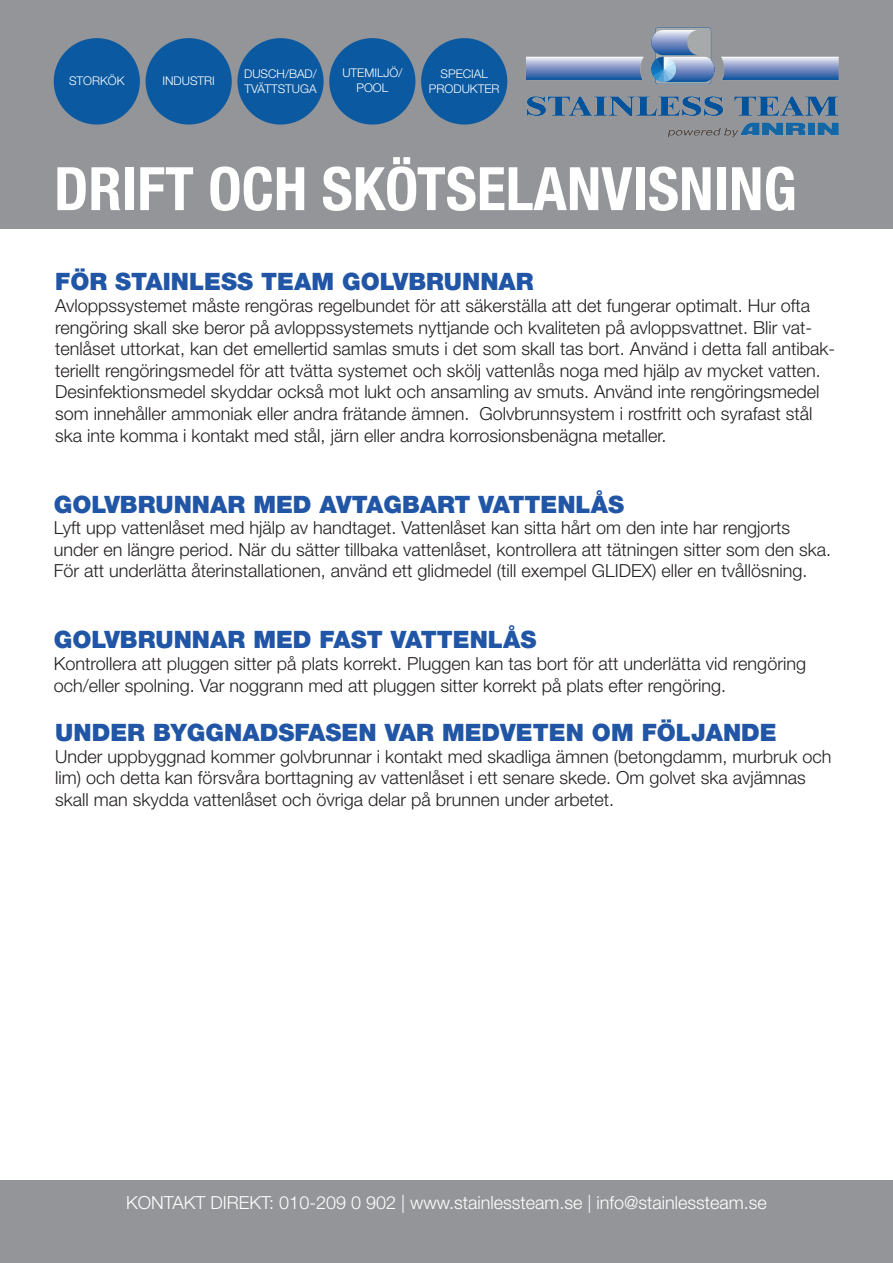
<style>
.page{position:relative;width:893px;height:1263px;background:#fff}
.page>*{position:absolute;margin:0;border:0;box-sizing:border-box;transform-origin:0 0}
.t1{font:700 condensed 60px "Helvetica Neue LT Std";color:#fff}
.t2{font:900 24px "Helvetica Neue LT Std";color:#2155a5}
.t3{font:300 18px/21.6px "Helvetica Neue LT Std";color:#231f20}
.t4{font:300 18px "Helvetica Neue LT Std";color:#fff}
.t5{font:300 12px/14.4px "Helvetica Neue LT Std";color:#fff;text-align:center}
</style>
<div class="page">
<div style="left:0;top:1180px;width:893px;height:83px;background:#939598"></div>
<div style="left:0;top:0;width:893px;height:228px;background:#939598"></div>
<div style="left:54px;top:38px;width:86px;height:87px;background:#0b59a0;border-radius:50%"></div>
<div style="left:146px;top:38px;width:86px;height:87px;background:#0b59a0;border-radius:50%"></div>
<div style="left:237px;top:38px;width:87px;height:87px;background:#0b59a0;border-radius:50%"></div>
<div style="left:329px;top:38px;width:86px;height:87px;background:#0b59a0;border-radius:50%"></div>
<div style="left:421px;top:38px;width:86px;height:87px;background:#0b59a0;border-radius:50%"></div>
<img style="left:526px;top:27px;width:313px;height:111px">
<p class="t5" style="left:69px;top:73px;width:57px">STORKÖK</p>
<p class="t5" style="left:162px;top:73px;width:54px">INDUSTRI</p>
<p class="t5" style="left:244px;top:66px;width:74px;text-align:left">DUSCH/BAD/<br>TVÄTTSTUGA</p>
<p class="t5" style="left:342px;top:65px;width:61px">UTEMILJÖ/<br>POOL</p>
<p class="t5" style="left:429px;top:66px;width:72px">SPECIAL<br>PRODUKTER</p>
<h1 class="t1" style="left:54px;top:152px;width:744px">DRIFT OCH SKÖTSELANVISNING</h1>
<h2 class="t2" style="left:55px;top:267px;width:480px">FÖR STAINLESS TEAM GOLVBRUNNAR</h2>
<p class="t3" style="left:55px;top:294px;width:781px">Avloppssystemet måste rengöras regelbundet för att säkerställa att det fungerar optimalt. Hur ofta rengöring skall ske beror på avloppssystemets nyttjande och kvaliteten på avloppsvattnet. Blir vat&shy;tenlåset uttorkat, kan det emellertid samlas smuts i det som skall tas bort. Använd i detta fall antibak&shy;teriellt rengöringsmedel för att tvätta systemet och skölj vattenlås noga med hjälp av mycket vatten.<br>Desinfektionsmedel skyddar också mot lukt och ansamling av smuts. Använd inte rengöringsmedel som innehåller ammoniak eller andra frätande ämnen. Golvbrunnsystem i rostfritt och syrafast stål ska inte komma i kontakt med stål, järn eller andra korrosionsbenägna metaller.</p>
<h2 class="t2" style="left:54px;top:490px;width:572px">GOLVBRUNNAR MED AVTAGBART VATTENLÅS</h2>
<p class="t3" style="left:54px;top:517px;width:779px">Lyft upp vattenlåset med hjälp av handtaget. Vattenlåset kan sitta hårt om den inte har rengjorts under en längre period. När du sätter tillbaka vattenlåset, kontrollera att tätningen sitter som den ska.<br>För att underlätta återinstallationen, använd ett glidmedel (till exempel GLIDEX) eller en tvållösning.</p>
<h2 class="t2" style="left:54px;top:625px;width:484px">GOLVBRUNNAR MED FAST VATTENLÅS</h2>
<p class="t3" style="left:54px;top:652px;width:754px">Kontrollera att pluggen sitter på plats korrekt. Pluggen kan tas bort för att underlätta vid rengöring och/eller spolning. Var noggrann med att pluggen sitter korrekt på plats efter rengöring.</p>
<h2 class="t2" style="left:55px;top:718px;width:723px">UNDER BYGGNADSFASEN VAR MEDVETEN OM FÖLJANDE</h2>
<p class="t3" style="left:55px;top:745px;width:778px">Under uppbyggnad kommer golvbrunnar i kontakt med skadliga ämnen (betongdamm, murbruk och lim) och detta kan försvåra borttagning av vattenlåset i ett senare skede. Om golvet ska avjämnas skall man skydda vattenlåset och övriga delar på brunnen under arbetet.</p>
<p class="t4" style="left:126px;top:1191px;width:642px">KONTAKT DIREKT: 010-209 0 902 | www.stainlessteam.se | info@stainlessteam.se</p>
</div>
